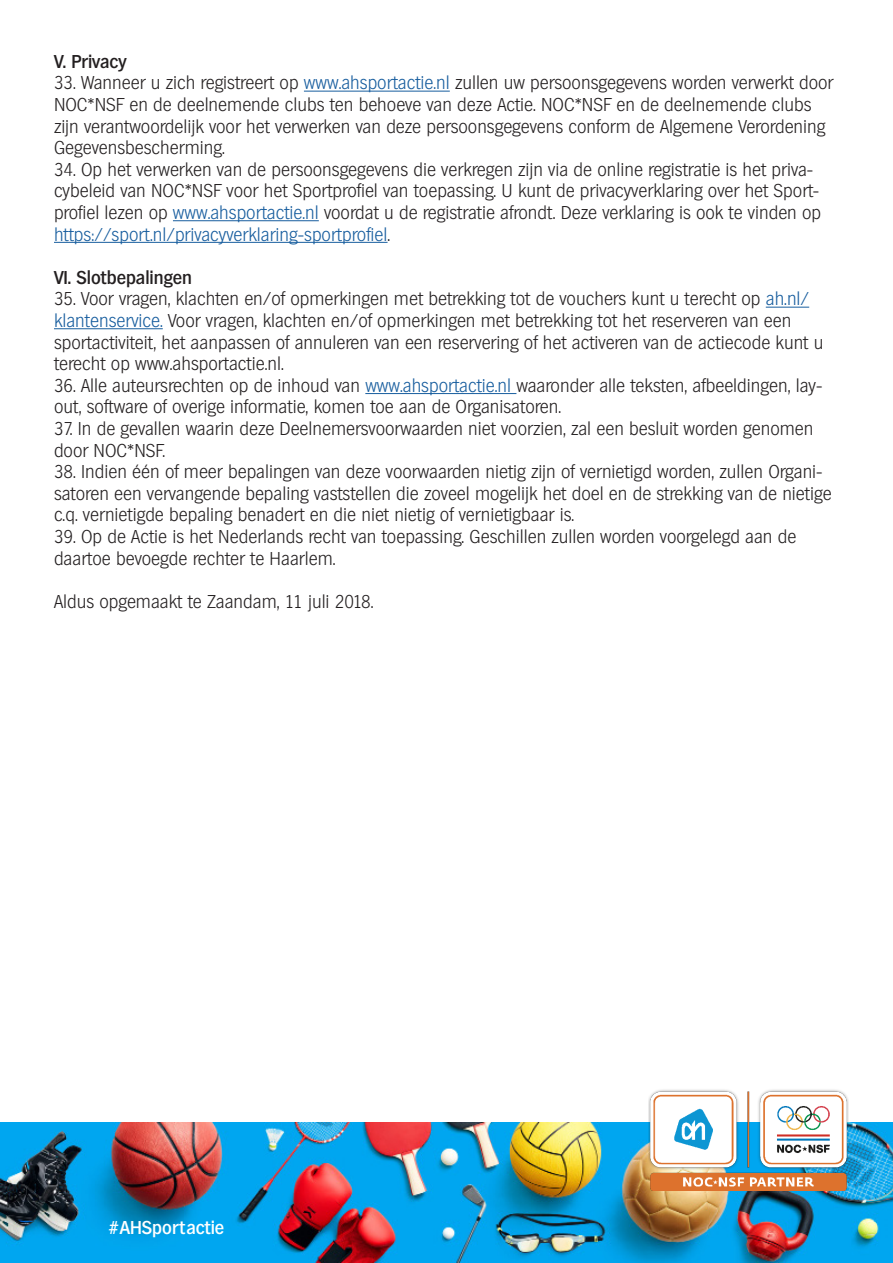
<style>
.page{position:relative;width:893px;height:1263px;background:#fff}
.page>*{position:absolute;margin:0;border:0;box-sizing:border-box;transform-origin:0 0}
.t1{font:200 18px/21.6px "Hamburg TS";color:#231f20}
.t2{font:500 18px "Hamburg TS";color:#231f20}
.t3{font:500 18px "Hamburg TS";color:#fff}
.s1{color:#175d9e}
.s2{font-weight:700}
</style>
<div class="page">
<img style="left:0;top:1123px;width:893px;height:140px">
<img style="left:648px;top:1089px;width:201px;height:102px">
<hr style="left:304px;top:91px;width:146px;height:1px;background:#175d9e">
<hr style="left:173px;top:220px;width:146px;height:1px;background:#175d9e">
<hr style="left:54px;top:242px;width:334px;height:1px;background:#175d9e">
<hr style="left:766px;top:307px;width:43px;height:1px;background:#175d9e">
<hr style="left:54px;top:328px;width:109px;height:1px;background:#175d9e">
<hr style="left:365px;top:393px;width:151px;height:1px;background:#175d9e">
<p class="t2" style="left:54px;top:50px;width:74px">V. Privacy</p>
<p class="t1" style="left:54px;top:72px;width:781px">33. Wanneer u zich registreert op <span class="s1">www.ahsportactie.nl</span> zullen uw persoonsgegevens worden verwerkt door NOC*NSF en de deelnemende clubs ten behoeve van deze Actie. NOC*NSF en de deelnemende clubs zijn verantwoordelijk voor het verwerken van deze persoonsgegevens conform de Algemene Verordening Gegevensbescherming.</p>
<p class="t1" style="left:54px;top:158px;width:769px">34. Op het verwerken van de persoonsgegevens die verkregen zijn via de online registratie is het priva&shy;cybeleid van NOC*NSF voor het Sportprofiel van toepassing. U kunt de privacyverklaring over het Sport&shy;profiel lezen op <span class="s1">www.ahsportactie.nl</span> voordat u de registratie afrondt. Deze verklaring is ook te vinden op <span class="s1">https://sport.nl/privacyverklaring-sportprofiel</span>.</p>
<p class="t2" style="left:54px;top:266px;width:139px">VI. Slotbepalingen</p>
<p class="t1" style="left:54px;top:288px;width:771px">35. Voor vragen, klachten en/of opmerkingen met betrekking tot de vouchers kunt u terecht op <span class="s1">ah.nl/ klantenservice.</span> Voor vragen, klachten en/of opmerkingen met betrekking tot het reserveren van een sportactiviteit, het aanpassen of annuleren van een reservering of het activeren van de actiecode kunt u terecht op www.ahsportactie.nl.</p>
<p class="t1" style="left:54px;top:374px;width:770px">36. Alle auteursrechten op de inhoud van <span class="s1">www.ahsportactie.nl</span> waaronder alle teksten, afbeeldingen, lay&shy;out, software of overige informatie, komen toe aan de Organisatoren.</p>
<p class="t1" style="left:54px;top:418px;width:761px">37. In de gevallen waarin deze Deelnemersvoorwaarden niet voorzien, zal een besluit worden genomen door NOC*NSF.</p>
<p class="t1" style="left:54px;top:461px;width:779px">38. Indien één of meer bepalingen van deze voorwaarden nietig zijn of vernietigd worden, zullen Organi&shy;satoren een vervangende bepaling vaststellen die zoveel mogelijk het doel en de strekking van de nietige c.q. vernietigde bepaling benadert en die niet nietig of vernietigbaar is.</p>
<p class="t1" style="left:54px;top:526px;width:744px">39. Op de Actie is het Nederlands recht van toepassing. Geschillen zullen worden voorgelegd aan de daartoe bevoegde rechter te Haarlem.</p>
<p class="t1" style="left:54px;top:590px;width:321px">Aldus opgemaakt te Zaandam, 11 juli 2018.</p>
<p class="t3" style="left:108px;top:1216px;width:117px"><span class="s2">#</span>AHSportactie</p>
</div>
